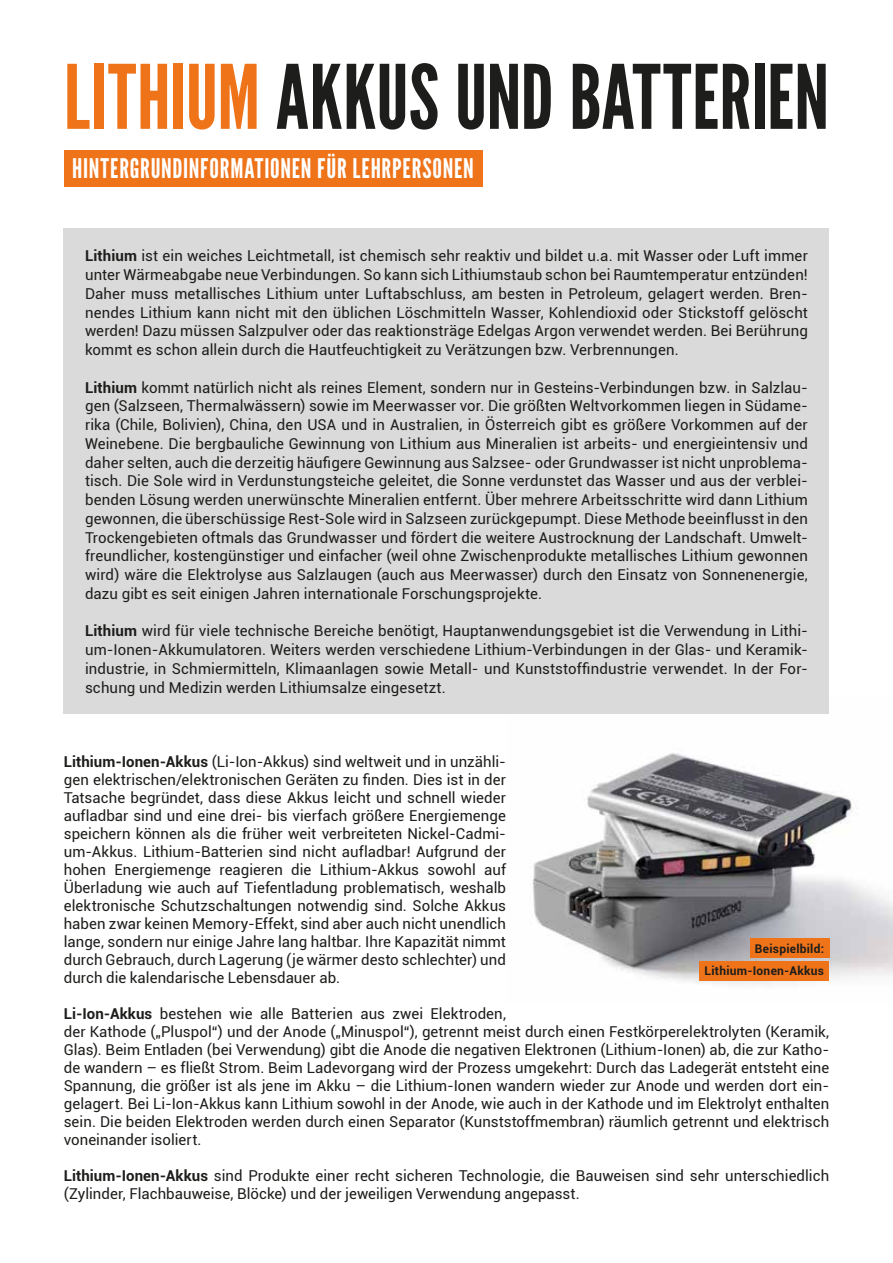
<style>
.page{position:relative;width:893px;height:1263px;background:#fff}
.page>*{position:absolute;margin:0;border:0;box-sizing:border-box;transform-origin:0 0}
.t1{font:88.5px "League Gothic";color:#1d1d1b}
.t2{font:27px "League Gothic";letter-spacing:.03em;color:#fff}
.t3{font:15px/18px "Roboto";letter-spacing:.005em;color:#1d1d1b;text-align:justify}
.t4{font:700 12px "Roboto";letter-spacing:.02em;color:#1d1d1b}
.s1{color:#ee7319}
.s2{font-weight:700}
</style>
<div class="page">
<img style="left:530px;top:753px;width:363px;height:231px">
<div style="left:64px;top:229px;width:765px;height:485px;background:#dadada"></div>
<div style="left:64px;top:150px;width:418px;height:37px;background:#ee7319"></div>
<div style="left:699px;top:961px;width:130px;height:19px;background:#ee7319"></div>
<div style="left:750px;top:939px;width:79px;height:19px;background:#ee7319"></div>
<h1 class="t1" style="left:64px;top:45px;width:767px"><span class="s1">LITHIUM</span> AKKUS UND BATTERIEN</h1>
<h2 class="t2" style="left:72px;top:153px;width:403px">HINTERGRUNDINFORMATIONEN FÜR LEHRPERSONEN</h2>
<p class="t3" style="left:85px;top:246px;width:724px;line-height:18.8px"><span class="s2">Lithium</span> ist ein weiches Leichtmetall, ist chemisch sehr reaktiv und bildet u.a. mit Wasser oder Luft immer unter Wärmeabgabe neue Verbindungen. So kann sich Lithiumstaub schon bei Raumtemperatur entzünden!<br>Daher muss metallisches Lithium unter Luftabschluss, am besten in Petroleum, gelagert werden. Bren&shy;nendes Lithium kann nicht mit den üblichen Löschmitteln Wasser, Kohlendioxid oder Stickstoff gelöscht werden! Dazu müssen Salzpulver oder das reaktionsträge Edelgas Argon verwendet werden. Bei Berührung kommt es schon allein durch die Hautfeuchtigkeit zu Verätzungen bzw. Verbrennungen.</p>
<p class="t3" style="left:85px;top:377px;width:724px;line-height:18.8px"><span class="s2">Lithium</span> kommt natürlich nicht als reines Element, sondern nur in Gesteins-Verbindungen bzw. in Salzlau&shy;gen (Salzseen, Thermalwässern) sowie im Meerwasser vor. Die größten Weltvorkommen liegen in Südame&shy;rika (Chile, Bolivien), China, den USA und in Australien, in Österreich gibt es größere Vorkommen auf der Weinebene. Die bergbauliche Gewinnung von Lithium aus Mineralien ist arbeits- und energieintensiv und daher selten, auch die derzeitig häufigere Gewinnung aus Salzsee- oder Grundwasser ist nicht unproblema&shy;tisch. Die Sole wird in Verdunstungsteiche geleitet, die Sonne verdunstet das Wasser und aus der verblei&shy;benden Lösung werden unerwünschte Mineralien entfernt. Über mehrere Arbeitsschritte wird dann Lithium gewonnen, die überschüssige Rest-Sole wird in Salzseen zurückgepumpt. Diese Methode beeinflusst in den Trockengebieten oftmals das Grundwasser und fördert die weitere Austrocknung der Landschaft. Umwelt&shy;freundlicher, kostengünstiger und einfacher (weil ohne Zwischenprodukte metallisches Lithium gewonnen wird) wäre die Elektrolyse aus Salzlaugen (auch aus Meerwasser) durch den Einsatz von Sonnenenergie, dazu gibt es seit einigen Jahren internationale Forschungsprojekte.</p>
<p class="t3" style="left:85px;top:621px;width:724px;line-height:18.8px"><span class="s2">Lithium</span> wird für viele technische Bereiche benötigt, Hauptanwendungsgebiet ist die Verwendung in Lithi&shy;um-Ionen-Akkumulatoren. Weiters werden verschiedene Lithium-Verbindungen in der Glas- und Keramik&shy;industrie, in Schmiermitteln, Klimaanlagen sowie Metall- und Kunststoffindustrie verwendet. In der For&shy;schung und Medizin werden Lithiumsalze eingesetzt.</p>
<p class="t3" style="left:64px;top:752px;width:444px"><span class="s2">Lithium-Ionen-Akkus</span> (Li-Ion-Akkus) sind weltweit und in unzähli&shy;gen elektrischen/elektronischen Geräten zu finden. Dies ist in der Tatsache begründet, dass diese Akkus leicht und schnell wieder aufladbar sind und eine drei- bis vierfach größere Energiemenge speichern können als die früher weit verbreiteten Nickel-Cadmi&shy;um-Akkus. Lithium-Batterien sind nicht aufladbar! Aufgrund der hohen Energiemenge reagieren die Lithium-Akkus sowohl auf Überladung wie auch auf Tiefentladung problematisch, weshalb elektronische Schutzschaltungen notwendig sind. Solche Akkus haben zwar keinen Memory-Effekt, sind aber auch nicht unendlich lange, sondern nur einige Jahre lang haltbar. Ihre Kapazität nimmt durch Gebrauch, durch Lagerung (je wärmer desto schlechter) und durch die kalendarische Lebensdauer ab.</p>
<p class="t3" style="left:64px;top:1004px;width:767px;text-align:left"><span class="s2">Li-Ion-Akkus</span> bestehen wie alle Batterien aus zwei Elektroden,<br>der Kathode („Pluspol“) und der Anode („Minuspol“), getrennt meist durch einen Festkörperelektrolyten (Keramik, Glas). Beim Entladen (bei Verwendung) gibt die Anode die negativen Elektronen (Lithium-Ionen) ab, die zur Katho&shy;de wandern – es fließt Strom. Beim Ladevorgang wird der Prozess umgekehrt: Durch das Ladegerät entsteht eine Spannung, die größer ist als jene im Akku – die Lithium-Ionen wandern wieder zur Anode und werden dort ein&shy;gelagert. Bei Li-Ion-Akkus kann Lithium sowohl in der Anode, wie auch in der Kathode und im Elektrolyt enthalten sein. Die beiden Elektroden werden durch einen Separator (Kunststoffmembran) räumlich getrennt und elektrisch voneinander isoliert.</p>
<p class="t3" style="left:64px;top:1166px;width:767px"><span class="s2">Lithium-Ionen-Akkus</span> sind Produkte einer recht sicheren Technologie, die Bauweisen sind sehr unterschiedlich (Zylinder, Flachbauweise, Blöcke) und der jeweiligen Verwendung angepasst.</p>
<p class="t4" style="left:755px;top:940px;width:71px">Beispielbild:</p>
<p class="t4" style="left:705px;top:962px;width:121px">Lithium-Ionen-Akkus</p>
</div>
